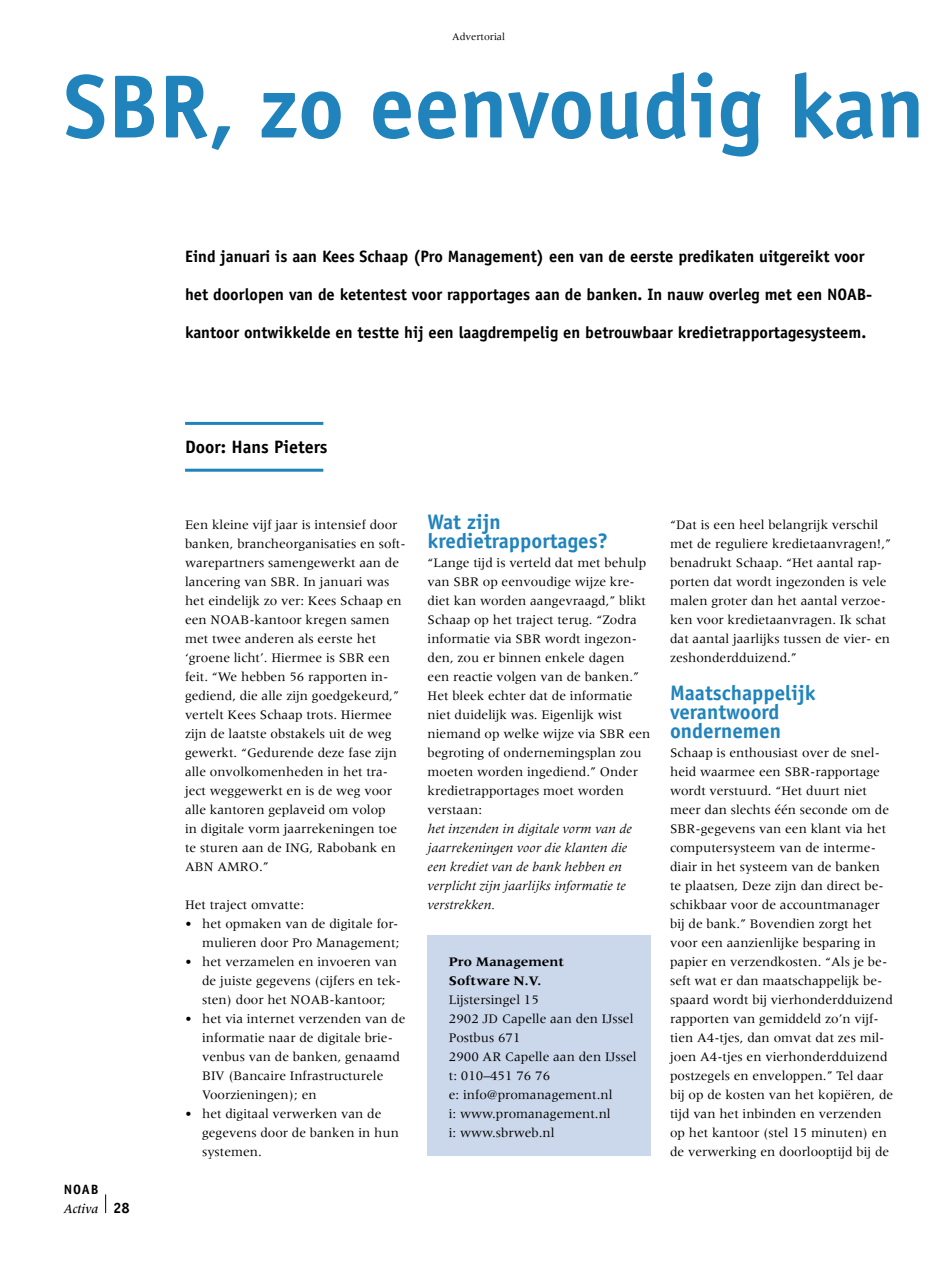
<style>
.page{position:relative;width:936px;height:1263px;background:#fff}
.page>*{position:absolute;margin:0;border:0;box-sizing:border-box;transform-origin:0 0}
.t1{font:700 90px "Officina Sans Std";color:#2083bc}
.t2{font:700 21px/19px "Officina Sans Std";color:#2083bc}
.t3{font:700 18px "Officina Sans Std";color:#000}
.t4{font:700 16.5px "Officina Sans Std";color:#000}
.t5{font:13.5px/19px "Meridien LT Std";color:#000}
.t6{font:italic 13.5px/19px "Meridien LT Std";color:#000;scale:1.04 1}
.t7{font:700 13.5px/19px "Meridien LT Std";color:#000}
.t8{font:italic 500 13.5px "Meridien LT Std";letter-spacing:.01em;color:#000}
.t9{font:700 13.5px "Officina Sans Std";color:#000}
.t10{font:10.5px "Meridien LT Std";color:#000}
.s1{font-family:"Officina Sans Std";font-weight:700;font-style:normal;font-size:15px}
</style>
<div class="page">
<svg style="left:105px;top:1194px;width:1px;height:19px"></svg>
<hr style="left:185px;top:422px;width:138px;height:3px;background:#2083bc">
<hr style="left:185px;top:469px;width:138px;height:3px;background:#2083bc">
<div style="left:427px;top:935px;width:224px;height:221px;background:#cbd8eb"></div>
<p class="t10" style="left:452px;top:31px;width:54px">Advertorial</p>
<h1 class="t1" style="left:64px;top:51px;width:862px">SBR, zo eenvoudig kan</h1>
<p class="t4" style="left:185px;top:246px;width:681px">Eind januari is aan Kees Schaap (Pro Management) een van de eerste predikaten uitgereikt voor</p>
<p class="t4" style="left:185px;top:284px;width:688px">het doorlopen van de ketentest voor rapportages aan de banken. In nauw overleg met een NOAB-</p>
<p class="t4" style="left:185px;top:323px;width:682px">kantoor ontwikkelde en testte hij een laagdrempelig en betrouwbaar kredietrapportagesysteem.</p>
<p class="t9" style="left:64px;top:1181px;width:36px">NOAB</p>
<p class="t8" style="left:64px;top:1202px;width:68px">Activa <span class="s1">28</span></p>
<h3 class="t3" style="left:185px;top:435px;width:144px">Door: Hans Pieters</h3>
<p class="t5" style="left:185px;top:515px;width:222px">Een kleine vijf jaar is intensief door banken, brancheorganisaties en soft&shy;warepartners samengewerkt aan de lancering van SBR. In januari was het eindelijk zo ver: Kees Schaap en een NOAB-kantoor kregen samen met twee anderen als eerste het ‘groene licht’. Hiermee is SBR een feit. “We hebben 56 rapporten in&shy;gediend, die alle zijn goedgekeurd,” vertelt Kees Schaap trots. Hiermee zijn de laatste obstakels uit de weg gewerkt. “Gedurende deze fase zijn alle onvolkomenheden in het tra&shy;ject weggewerkt en is de weg voor alle kantoren geplaveid om volop<br>in digitale vorm jaarrekeningen toe te sturen aan de ING, Rabobank en ABN AMRO.”</p>
<p class="t5" style="left:185px;top:895px;width:120px">Het traject omvatte:</p>
<p class="t5" style="left:185px;top:914px;width:216px;text-align:right">• het opmaken van de digitale for&shy;mulieren door Pro Management;</p>
<p class="t5" style="left:202px;top:952px;width:201px;text-indent:-17px">• het verzamelen en invoeren van de juiste gegevens (cijfers en tek&shy;sten) door het NOAB-kantoor;</p>
<p class="t5" style="left:202px;top:1009px;width:205px;text-indent:-17px">• het via internet verzenden van de informatie naar de digitale brie&shy;venbus van de banken, genaamd<br>BIV (Bancaire Infrastructurele<br>Voorzieningen); en</p>
<p class="t5" style="left:202px;top:1104px;width:198px;text-indent:-17px">• het digitaal verwerken van de gegevens door de banken in hun systemen.</p>
<h2 class="t2" style="left:427px;top:512px;width:182px">Wat zijn kredietrapportages?</h2>
<p class="t5" style="left:427px;top:553px;width:224px">“Lange tijd is verteld dat met behulp van SBR op eenvoudige wijze kre&shy;diet kan worden aangevraagd,” blikt<br>Schaap op het traject terug. “Zodra informatie via SBR wordt ingezon&shy;den, zou er binnen enkele dagen<br>een reactie volgen van de banken.”<br>Het bleek echter dat de informatie niet duidelijk was. Eigenlijk wist niemand op welke wijze via SBR een begroting of ondernemingsplan zou moeten worden ingediend.” Onder kredietrapportages moet worden verstaan:</p>
<p class="t6" style="left:427px;top:819px;width:198px">het inzenden in digitale vorm van de jaarrekeningen voor die klanten die een krediet van de bank hebben en verplicht zijn jaarlijks informatie te verstrekken.</p>
<p class="t7" style="left:449px;top:952px;width:117px">Pro Management<br>Software N.V.</p>
<p class="t5" style="left:449px;top:990px;width:189px">Lijstersingel 15<br>2902 JD Capelle aan den IJssel<br>Postbus 671<br>2900 AR Capelle aan den IJssel t: 010–451 76 76<br>e: info@promanagement.nl<br>i: www.promanagement.nl<br>i: www.sbrweb.nl</p>
<p class="t5" style="left:670px;top:515px;width:222px">“Dat is een heel belangrijk verschil met de reguliere kredietaanvragen!,” benadrukt Schaap. “Het aantal rap&shy;porten dat wordt ingezonden is vele malen groter dan het aantal verzoe&shy;ken voor kredietaanvragen. Ik schat dat aantal jaarlijks tussen de vier- en zeshonderdduizend.”</p>
<h2 class="t2" style="left:670px;top:683px;width:147px">Maatschappelijk verantwoord ondernemen</h2>
<p class="t5" style="left:670px;top:743px;width:225px">Schaap is enthousiast over de snel&shy;heid waarmee een SBR-rapportage wordt verstuurd. “Het duurt niet meer dan slechts één seconde om de SBR-gegevens van een klant via het computersysteem van de interme&shy;diair in het systeem van de banken te plaatsen, Deze zijn dan direct be&shy;schikbaar voor de accountmanager bij de bank.” Bovendien zorgt het voor een aanzienlijke besparing in papier en verzendkosten. “Als je be&shy;seft wat er dan maatschappelijk be&shy;spaard wordt bij vierhonderdduizend rapporten van gemiddeld zo’n vijf&shy;tien A4-tjes, dan omvat dat zes mil&shy;joen A4-tjes en vierhonderdduizend postzegels en enveloppen.” Tel daar bij op de kosten van het kopiëren, de tijd van het inbinden en verzenden op het kantoor (stel 15 minuten) en de verwerking en doorlooptijd bij de</p>
</div>
